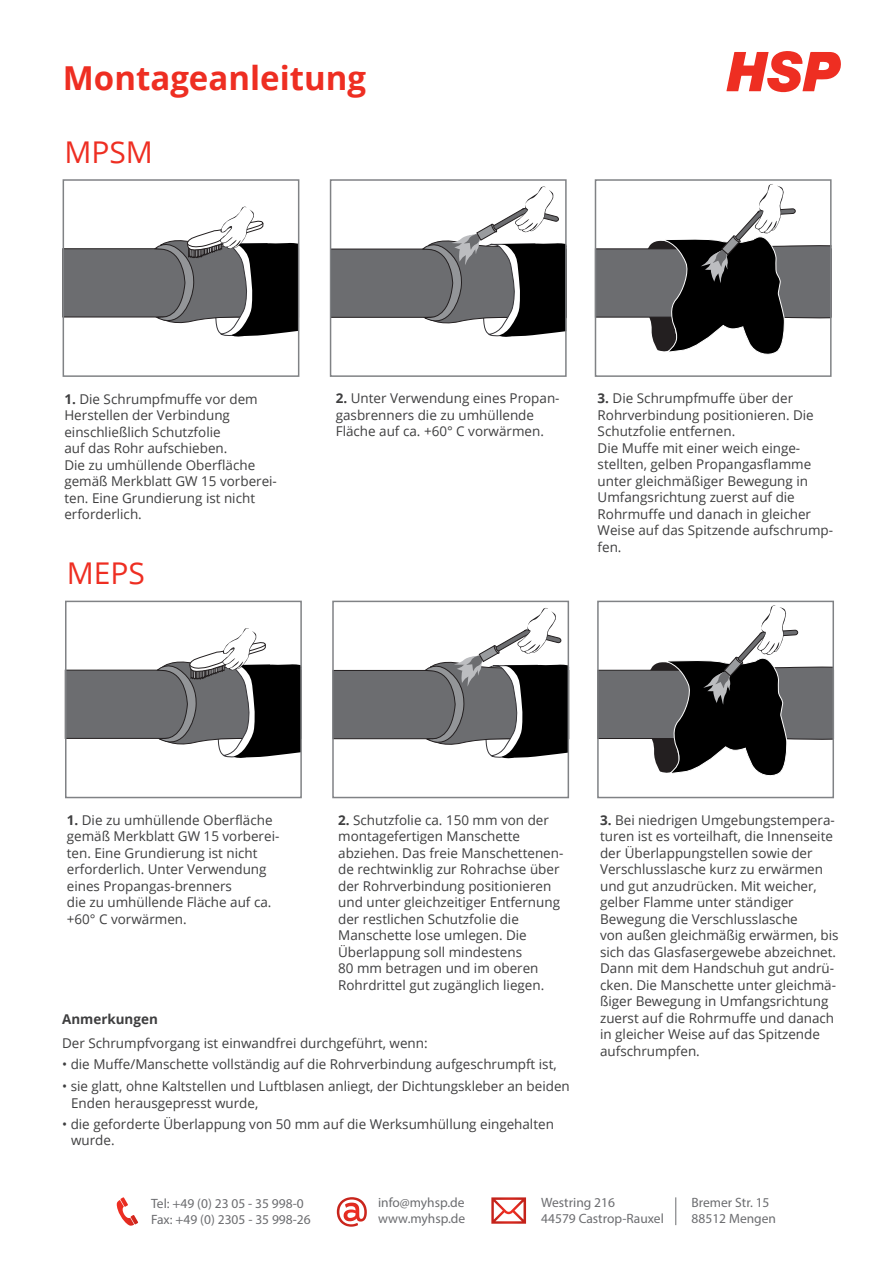
<style>
.page{position:relative;width:893px;height:1263px;background:#fff}
.page>*{position:absolute;margin:0;border:0;box-sizing:border-box;transform-origin:0 0}
.t1{font:700 33px "Open Sans";color:#ee2e22}
.t2{font:30px "Open Sans";color:#ee2e22}
.t3{font:13.5px/16.5px "Open Sans";color:#3e3e3f}
.t4{font:13.5px/16.2px "Myriad Pro";color:#6c6d70}
.t5{font:700 13.5px "Open Sans";color:#3e3e3f}
.s1{font-weight:700}
</style>
<div class="page">
<svg style="left:675px;top:1197px;width:1px;height:28px"></svg>
<svg style="left:117px;top:1197px;width:21px;height:29px"></svg>
<svg style="left:491px;top:1197px;width:35px;height:27px"></svg>
<svg style="left:337px;top:1197px;width:30px;height:30px"></svg>
<svg style="left:726px;top:51px;width:115px;height:42px"></svg>
<div style="left:330px;top:249px;width:237px;height:69px;background:#6c6d70;border:1px solid #231f20"></div>
<svg style="left:422px;top:186px;width:142px;height:151px"></svg>
<div style="left:330px;top:179px;width:237px;height:198px;border:2px solid #808285"></div>
<div style="left:595px;top:248px;width:236px;height:69px;background:#6c6d70;border:1px solid #231f20"></div>
<svg style="left:637px;top:184px;width:192px;height:171px"></svg>
<div style="left:595px;top:179px;width:237px;height:198px;border:2px solid #808285"></div>
<div style="left:62px;top:248px;width:237px;height:69px;background:#6c6d70;border:1px solid #231f20"></div>
<svg style="left:154px;top:206px;width:146px;height:132px"></svg>
<div style="left:63px;top:179px;width:236px;height:198px;border:2px solid #808285"></div>
<div style="left:333px;top:670px;width:236px;height:69px;background:#6c6d70;border:1px solid #231f20"></div>
<svg style="left:425px;top:607px;width:145px;height:153px"></svg>
<div style="left:332px;top:601px;width:237px;height:197px;border:2px solid #808285"></div>
<div style="left:597px;top:670px;width:237px;height:69px;background:#6c6d70;border:1px solid #231f20"></div>
<svg style="left:639px;top:605px;width:196px;height:171px"></svg>
<div style="left:597px;top:601px;width:237px;height:197px;border:2px solid #808285"></div>
<div style="left:65px;top:670px;width:236px;height:69px;background:#6c6d70;border:1px solid #231f20"></div>
<svg style="left:157px;top:628px;width:142px;height:130px"></svg>
<div style="left:65px;top:601px;width:237px;height:197px;border:2px solid #808285"></div>
<h1 class="t1" style="left:63px;top:55px;width:305px">Montageanleitung</h1>
<h2 class="t2" style="left:64px;top:131px;width:90px">MPSM</h2>
<p class="t3" style="left:64px;top:390px;width:214px"><span class="s1">1.</span> Die Schrumpfmuffe vor dem<br>Herstellen der Verbindung einschließlich Schutzfolie<br>auf das Rohr aufschieben.<br>Die zu umhüllende Oberfläche gemäß Merkblatt GW 15 vorberei&shy;ten. Eine Grundierung ist nicht erforderlich.</p>
<p class="t3" style="left:336px;top:390px;width:225px"><span class="s1">2.</span> Unter Verwendung eines Propan&shy;gasbrenners die zu umhüllende<br>Fläche auf ca. +60° C vorwärmen.</p>
<p class="t3" style="left:598px;top:390px;width:237px"><span class="s1">3.</span> Die Schrumpfmuffe über der<br>Rohrverbindung positionieren. Die<br>Schutzfolie entfernen.<br>Die Muffe mit einer weich einge&shy;stellten, gelben Propangasflamme unter gleichmäßiger Bewegung in<br>Umfangsrichtung zuerst auf die<br>Rohrmuffe und danach in gleicher<br>Weise auf das Spitzende aufschrump&shy;fen.</p>
<h2 class="t2" style="left:67px;top:553px;width:80px">MEPS</h2>
<p class="t3" style="left:67px;top:811px;width:214px"><span class="s1">1.</span> Die zu umhüllende Oberfläche gemäß Merkblatt GW 15 vorberei&shy;ten. Eine Grundierung ist nicht erforderlich. Unter Verwendung eines Propangas-brenners<br>die zu umhüllende Fläche auf ca. +60° C vorwärmen.</p>
<p class="t3" style="left:338px;top:811px;width:227px"><span class="s1">2.</span> Schutzfolie ca. 150 mm von der montagefertigen Manschette abziehen. Das freie Manschettenen&shy;de rechtwinklig zur Rohrachse über der Rohrverbindung positionieren und unter gleichzeitiger Entfernung der restlichen Schutzfolie die<br>Manschette lose umlegen. Die<br>Überlappung soll mindestens<br>80 mm betragen und im oberen<br>Rohrdrittel gut zugänglich liegen.</p>
<p class="t3" style="left:600px;top:811px;width:240px"><span class="s1">3.</span> Bei niedrigen Umgebungstempera&shy;turen ist es vorteilhaft, die Innenseite der Überlappungstellen sowie der Verschlusslasche kurz zu erwärmen und gut anzudrücken. Mit weicher, gelber Flamme unter ständiger Bewegung die Verschlusslasche<br>von außen gleichmäßig erwärmen, bis sich das Glasfasergewebe abzeichnet.<br>Dann mit dem Handschuh gut andrü&shy;cken. Die Manschette unter gleichmä&shy;ßiger Bewegung in Umfangsrichtung zuerst auf die Rohrmuffe und danach in gleicher Weise auf das Spitzende aufschrumpfen.</p>
<p class="t5" style="left:62px;top:1009px;width:97px">Anmerkungen</p>
<p class="t3" style="left:62px;top:1034px;width:367px">Der Schrumpfvorgang ist einwandfrei durchgeführt, wenn:</p>
<p class="t3" style="left:62px;top:1055px;width:496px">• die Muffe/Manschette vollständig auf die Rohrverbindung aufgeschrumpft ist,</p>
<p class="t3" style="left:71px;top:1077px;width:500px;text-indent:-9px">• sie glatt, ohne Kaltstellen und Luftblasen anliegt, der Dichtungskleber an beiden<br>Enden herausgepresst wurde,</p>
<p class="t3" style="left:71px;top:1115px;width:484px;text-indent:-9px">• die geforderte Überlappung von 50 mm auf die Werksumhüllung eingehalten wurde.</p>
<p class="t4" style="left:151px;top:1195px;width:161px">Tel: +49 (0) 23 05 - 35 998-0<br>Fax: +49 (0) 2305 - 35 998-26</p>
<p class="t4" style="left:378px;top:1194px;width:89px">info@myhsp.de www.myhsp.de</p>
<p class="t4" style="left:541px;top:1194px;width:124px">Westring 216<br>44579 Castrop-Rauxel</p>
<p class="t4" style="left:692px;top:1194px;width:86px">Bremer Str. 15<br>88512 Mengen</p>
</div>
